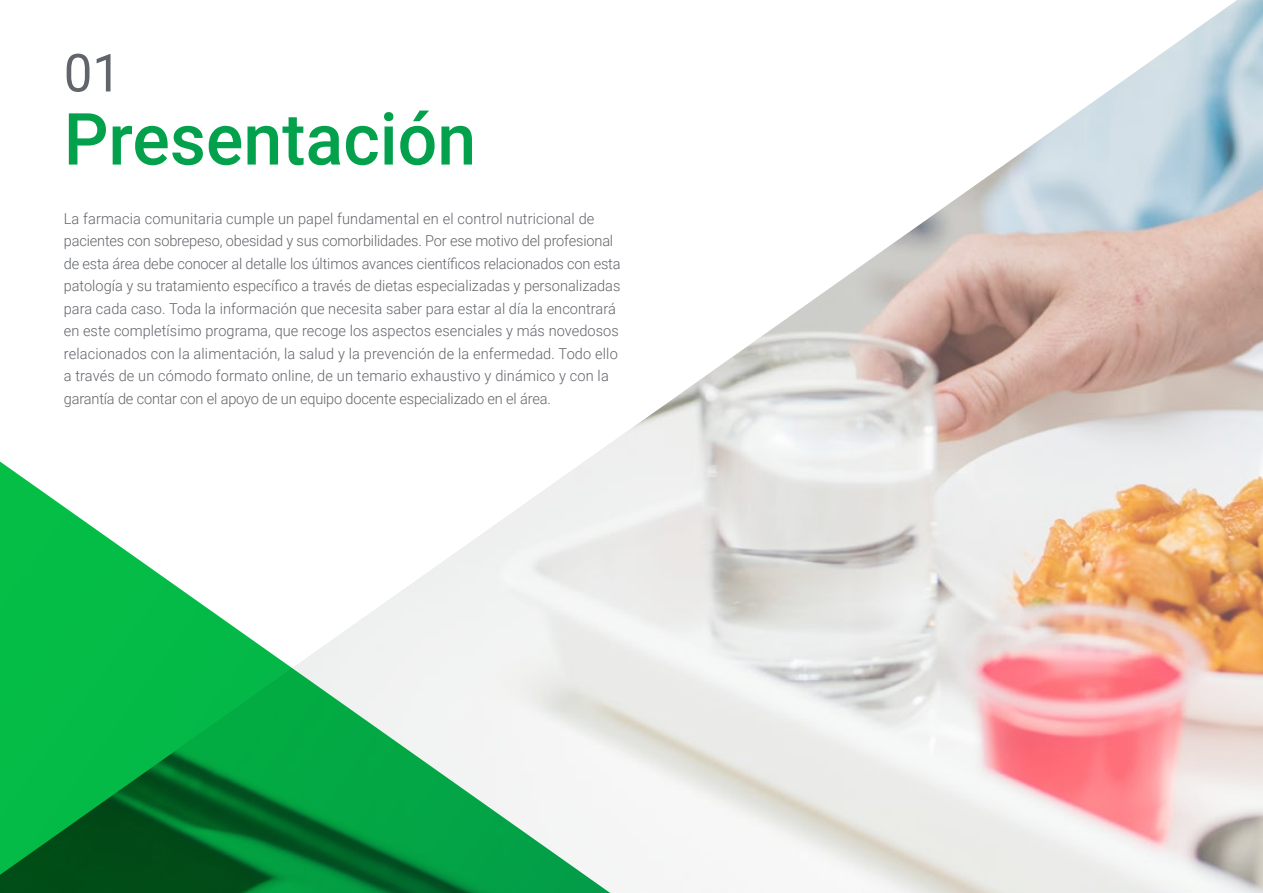
<style>
.page{position:relative;width:1263px;height:893px;background:#fff}
.page>*{position:absolute;margin:0;border:0;box-sizing:border-box;transform-origin:0 0}
.t1{font:500 72px "Roboto";color:#04a14d}
.t2{font:52.5px "Roboto";color:#61646a}
.t3{font:300 15px/22.5px "Roboto";letter-spacing:.005em;color:#61646a}
</style>
<div class="page">
<img style="left:607px;top:0;width:656px;height:893px">
<svg style="left:0;top:446px;width:640px;height:447px"></svg>
<h2 class="t2" style="left:64px;top:36px;width:59px">01</h2>
<h1 class="t1" style="left:64px;top:89px;width:414px">Presentación</h1>
<p class="t3" style="left:64px;top:207px;width:558px">La farmacia comunitaria cumple un papel fundamental en el control nutricional de pacientes con sobrepeso, obesidad y sus comorbilidades. Por ese motivo del profesional de esta área debe conocer al detalle los últimos avances científicos relacionados con esta patología y su tratamiento específico a través de dietas especializadas y personalizadas para cada caso. Toda la información que necesita saber para estar al día la encontrará en este completísimo programa, que recoge los aspectos esenciales y más novedosos relacionados con la alimentación, la salud y la prevención de la enfermedad. Todo ello a través de un cómodo formato online, de un temario exhaustivo y dinámico y con la garantía de contar con el apoyo de un equipo docente especializado en el área.</p>
</div>
